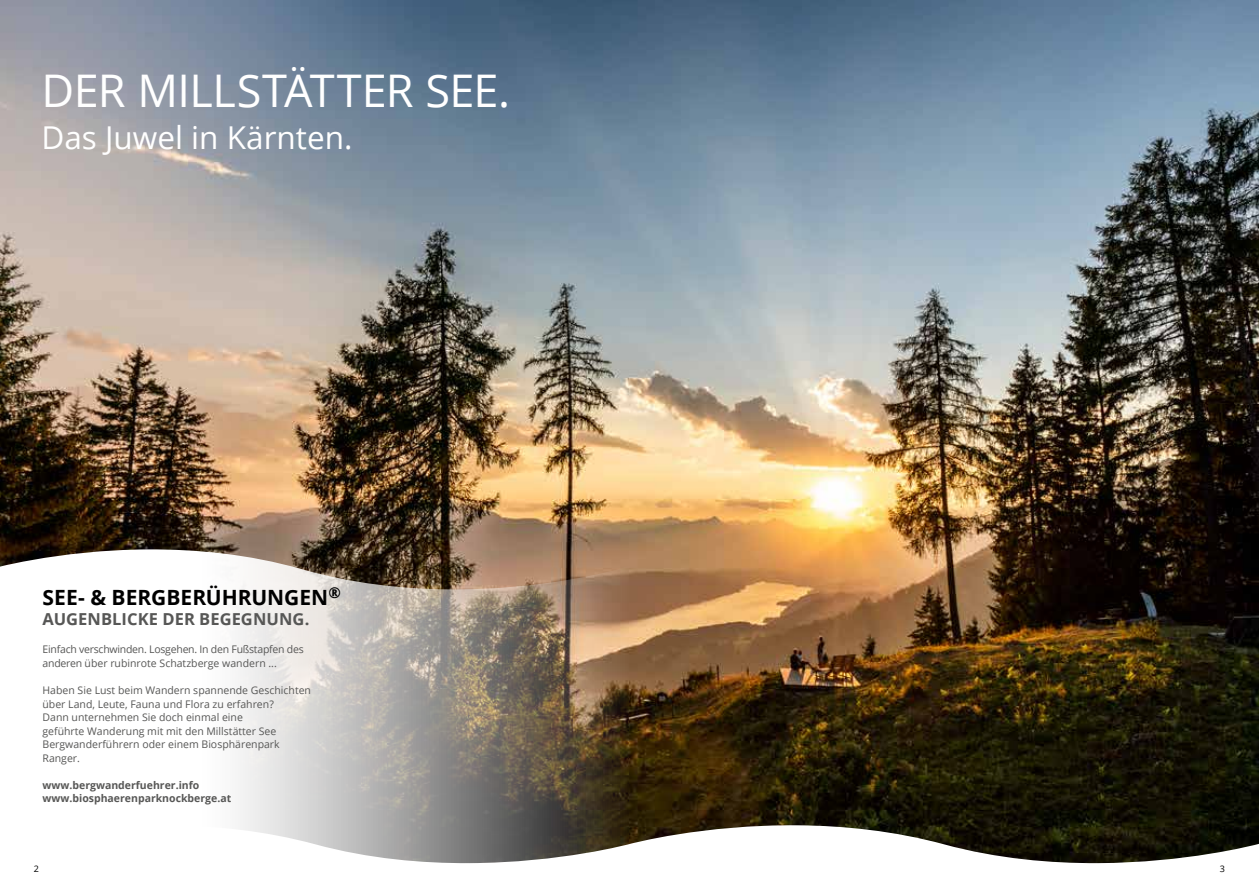
<style>
.page{position:relative;width:1259px;height:893px;background:#fff}
.page>*{position:absolute;margin:0;border:0;box-sizing:border-box;transform-origin:0 0}
.t1{font:45px "Open Sans";letter-spacing:-.015em;color:#fff}
.t2{font:31.5px "Open Sans";color:#fff}
.t3{font:700 21px "Open Sans";color:#000}
.t4{font:700 16.5px "Open Sans";letter-spacing:.005em;color:#575756}
.t5{font:10.5px/13.5px "Open Sans";color:#575756}
.t6{font:10.5px/13.5px "Open Sans";letter-spacing:-.025em;color:#575756}
.t7{font:700 10.5px/13.5px "Open Sans";color:#575756}
.t8{font:9px "Open Sans";color:#000}
</style>
<div class="page">
<img style="left:0;top:0;width:1259px;height:824px">
<svg style="left:629px;top:824px;width:630px;height:40px"></svg>
<svg style="left:0;top:549px;width:629px;height:315px"></svg>
<h1 class="t1" style="left:41px;top:60px;width:470px">DER MILLSTÄTTER SEE.</h1>
<h2 class="t2" style="left:41px;top:116px;width:312px">Das Juwel in Kärnten.</h2>
<h3 class="t3" style="left:43px;top:583px;width:300px">SEE- &amp; BERGBERÜHRUNGEN<sup>®</sup></h3>
<h3 class="t4" style="left:43px;top:607px;width:268px">AUGENBLICKE DER BEGEGNUNG.</h3>
<p class="t6" style="left:43px;top:643px;width:263px">Einfach verschwinden. Losgehen. In den Fußstapfen des anderen über rubinrote Schatzberge wandern ...</p>
<p class="t5" style="left:43px;top:683px;width:270px">Haben Sie Lust beim Wandern spannende Geschichten über Land, Leute, Fauna und Flora zu erfahren?<br>Dann unternehmen Sie doch einmal eine<br>geführte Wanderung mit mit den Millstätter See Bergwanderführern oder einem Biosphärenpark Ranger.</p>
<p class="t7" style="left:43px;top:778px;width:190px">www.bergwanderfuehrer.info www.biosphaerenparknockberge.at</p>
<p class="t8" style="left:34px;top:862px;width:7px">2</p>
<p class="t8" style="left:1219px;top:863px;width:7px">3</p>
</div>
